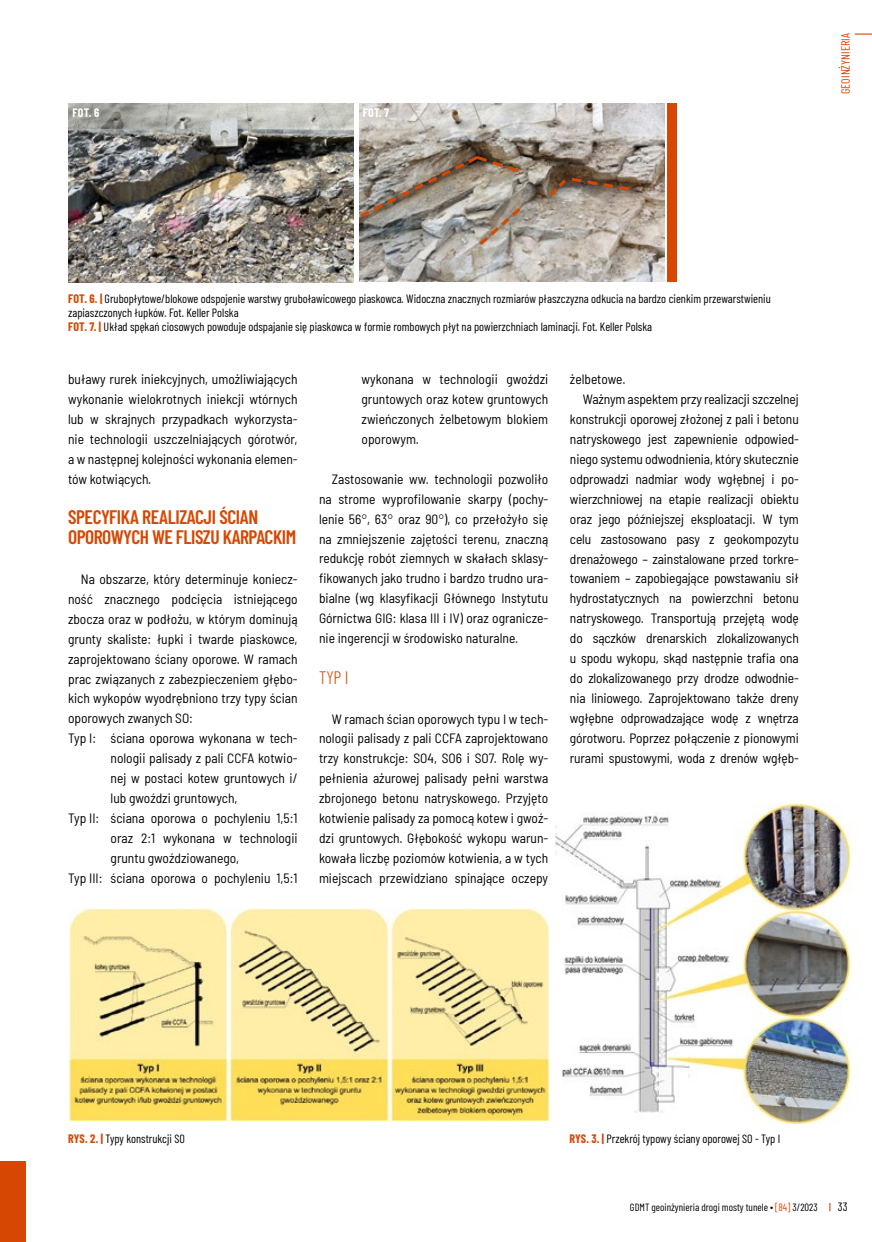
<style>
.page{position:relative;width:872px;height:1242px;background:#fff}
.page>*{position:absolute;margin:0;border:0;box-sizing:border-box;transform-origin:0 0}
.t1{font:600 19.5px/20px "Barlow Condensed";letter-spacing:-.025em;color:#d64703}
.t2{font:300 18px "Barlow Condensed";color:#d64703}
.t3{font:semi-condensed 13.5px/20px "Barlow";letter-spacing:-.01em;color:#000;text-align:justify}
.t4{font:12px/14.4px "Barlow Condensed";color:#000}
.t5{font:12px "Barlow Condensed";color:#d64703}
.t6{font:700 12px "Barlow Condensed";letter-spacing:.02em;color:#fff}
.t7{font:10.5px "Barlow Condensed";color:#000}
.s1{font-weight:700;color:#d64703}
.s2{font-family:"Korolev";font-weight:300;font-stretch:normal}
.s3{color:#d64703}
</style>
<div class="page">
<div style="left:0;top:1161px;width:26px;height:81px;background:#d64703"></div>
<svg style="left:854px;top:33px;width:18px;height:2px"></svg>
<img style="left:68px;top:104px;width:285px;height:178px">
<img style="left:359px;top:104px;width:305px;height:178px">
<svg style="left:547px;top:176px;width:85px;height:23px;background:#816856"></svg>
<svg style="left:359px;top:153px;width:164px;height:95px;background:#978e83"></svg>
<div style="left:668px;top:104px;width:9px;height:178px;background:#d64703"></div>
<img style="left:68px;top:908px;width:481px;height:212px">
<img style="left:555px;top:803px;width:297px;height:320px">
<p class="t6" style="left:73px;top:104px;width:28px">FOT. 6</p>
<p class="t6" style="left:363px;top:104px;width:28px">FOT. 7</p>
<p class="t5" style="left:837px;top:94px;width:62px;rotate:-90deg">GEOINŻYNIERIA</p>
<p class="t4" style="left:68px;top:290px;width:704px"><span class="s1">FOT. 6. |</span> Grubopłytowe/blokowe odspojenie warstwy gruboławicowego piaskowca. Widoczna znacznych rozmiarów płaszczyzna odkucia na bardzo cienkim przewarstwieniu zapiaszczonych łupków. Fot. Keller Polska<br><span class="s1">FOT. 7. |</span> Układ spękań ciosowych powoduje odspajanie się piaskowca w formie rombowych płyt na powierzchniach laminacji. Fot. Keller Polska</p>
<p class="t3" style="left:68px;top:368px;width:231px">buławy rurek iniekcyjnych, umożliwiających wykonanie wielokrotnych iniekcji wtórnych lub w skrajnych przypadkach wykorzysta&shy;nie technologii uszczelniających górotwór, a w następnej kolejności wykonania elemen&shy;tów kotwiących.</p>
<h1 class="t1" style="left:68px;top:505px;width:230px">SPECYFIKA REALIZACJI ŚCIAN<br>OPOROWYCH WE FLISZU KARPACKIM</h1>
<p class="t3" style="left:81px;top:568px;width:218px">Na obszarze, który determinuje koniecz-</p>
<p class="t3" style="left:68px;top:588px;width:231px">ność znacznego podcięcia istniejącego</p>
<p class="t3" style="left:68px;top:608px;width:231px">zbocza oraz w podłożu, w którym dominują</p>
<p class="t3" style="left:68px;top:627px;width:231px">grunty skaliste: łupki i twarde piaskowce,</p>
<p class="t3" style="left:68px;top:647px;width:231px">zaprojektowano ściany oporowe. W ramach</p>
<p class="t3" style="left:68px;top:667px;width:231px">prac związanych z zabezpieczeniem głębo-</p>
<p class="t3" style="left:68px;top:687px;width:231px">kich wykopów wyodrębniono trzy typy ścian</p>
<p class="t3" style="left:68px;top:707px;width:126px">oporowych zwanych SO:</p>
<p class="t3" style="left:68px;top:727px;width:231px">Typ I: ściana oporowa wykonana w tech-</p>
<p class="t3" style="left:111px;top:747px;width:188px">nologii palisady z pali CCFA kotwio-</p>
<p class="t3" style="left:111px;top:767px;width:188px">nej w postaci kotew gruntowych i/</p>
<p class="t3" style="left:111px;top:787px;width:128px">lub gwoździ gruntowych,</p>
<p class="t3" style="left:68px;top:807px;width:231px">Typ II: ściana oporowa o pochyleniu 1,5:1</p>
<p class="t3" style="left:111px;top:827px;width:188px">oraz 2:1 wykonana w technologii</p>
<p class="t3" style="left:111px;top:847px;width:130px">gruntu gwoździowanego,</p>
<p class="t3" style="left:68px;top:867px;width:231px">Typ III: ściana oporowa o pochyleniu 1,5:1</p>
<p class="t3" style="left:361px;top:368px;width:188px">wykonana w technologii gwoździ gruntowych oraz kotew gruntowych zwieńczonych żelbetowym blokiem oporowym.</p>
<p class="t3" style="left:319px;top:468px;width:231px;text-indent:13px">Zastosowanie ww. technologii pozwoliło na strome wyprofilowanie skarpy (pochy&shy;lenie 56<span class="s2">°</span>, 63<span class="s2">°</span> oraz 90<span class="s2">°</span>), co przełożyło się na zmniejszenie zajętości terenu, znaczną redukcję robót ziemnych w skałach sklasy&shy;fikowanych jako trudno i bardzo trudno ura&shy;bialne (wg klasyfikacji Głównego Instytutu Górnictwa GIG: klasa III i IV) oraz ogranicze&shy;nie ingerencji w środowisko naturalne.</p>
<h2 class="t2" style="left:319px;top:664px;width:31px">TYP I</h2>
<p class="t3" style="left:319px;top:707px;width:231px;text-indent:13px">W ramach ścian oporowych typu I w tech&shy;nologii palisady z pali CCFA zaprojektowano trzy konstrukcje: SO4, SO6 i SO7. Rolę wy&shy;pełnienia ażurowej palisady pełni warstwa zbrojonego betonu natryskowego. Przyjęto kotwienie palisady za pomocą kotew i gwoź&shy;dzi gruntowych. Głębokość wykopu warun&shy;kowała liczbę poziomów kotwienia, a w tych miejscach przewidziano spinające oczepy</p>
<p class="t3" style="left:570px;top:368px;width:57px">żelbetowe.</p>
<p class="t3" style="left:583px;top:388px;width:218px">Ważnym aspektem przy realizacji szczelnej</p>
<p class="t3" style="left:570px;top:408px;width:230px">konstrukcji oporowej złożonej z pali i betonu</p>
<p class="t3" style="left:570px;top:428px;width:230px">natryskowego jest zapewnienie odpowied-</p>
<p class="t3" style="left:570px;top:448px;width:230px">niego systemu odwodnienia, który skutecznie</p>
<p class="t3" style="left:570px;top:468px;width:230px">odprowadzi nadmiar wody wgłębnej i po-</p>
<p class="t3" style="left:570px;top:488px;width:230px">wierzchniowej na etapie realizacji obiektu</p>
<p class="t3" style="left:570px;top:508px;width:230px">oraz jego późniejszej eksploatacji. W tym</p>
<p class="t3" style="left:570px;top:528px;width:230px">celu zastosowano pasy z geokompozytu</p>
<p class="t3" style="left:570px;top:547px;width:230px">drenażowego – zainstalowane przed torkre-</p>
<p class="t3" style="left:570px;top:567px;width:230px">towaniem – zapobiegające powstawaniu sił</p>
<p class="t3" style="left:570px;top:587px;width:230px">hydrostatycznych na powierzchni betonu</p>
<p class="t3" style="left:570px;top:607px;width:230px">natryskowego. Transportują przejętą wodę</p>
<p class="t3" style="left:570px;top:627px;width:230px">do sączków drenarskich zlokalizowanych</p>
<p class="t3" style="left:570px;top:647px;width:230px">u spodu wykopu, skąd następnie trafia ona</p>
<p class="t3" style="left:570px;top:667px;width:230px">do zlokalizowanego przy drodze odwodnie-</p>
<p class="t3" style="left:570px;top:687px;width:230px">nia liniowego. Zaprojektowano także dreny</p>
<p class="t3" style="left:570px;top:707px;width:230px">wgłębne odprowadzające wodę z wnętrza</p>
<p class="t3" style="left:570px;top:727px;width:230px">górotworu. Poprzez połączenie z pionowymi</p>
<p class="t3" style="left:570px;top:747px;width:230px">rurami spustowymi, woda z drenów wgłęb-</p>
<p class="t4" style="left:68px;top:1130px;width:118px"><span class="s1">RYS. 2. |</span> Typy konstrukcji SO</p>
<p class="t4" style="left:569px;top:1130px;width:212px"><span class="s1">RYS. 3. |</span> Przekrój typowy ściany oporowej SO - Typ I</p>
<p class="t7" style="left:630px;top:1199px;width:189px">GDMT geoinżynieria drogi mosty tunele ∙ <span class="s3">[84]</span> 3/2023</p>
<p class="t4" style="left:837px;top:1198px;width:11px">33</p>
</div>
